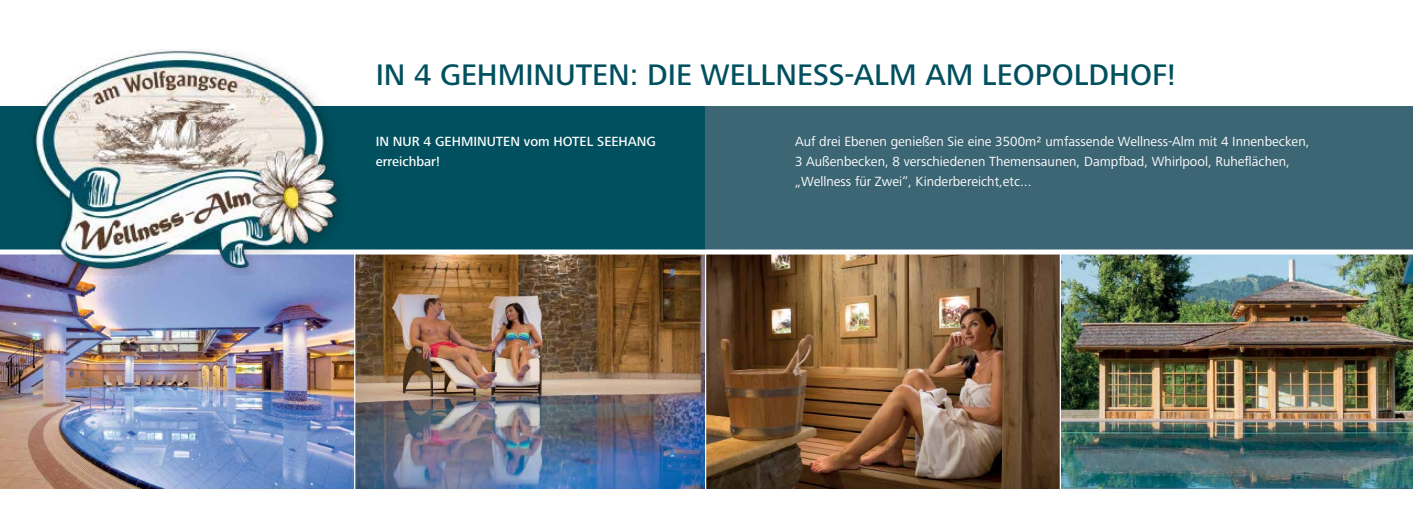
<style>
.page{position:relative;width:1413px;height:527px;background:#fff}
.page>*{position:absolute;margin:0;border:0;box-sizing:border-box;transform-origin:0 0}
.t1{font:500 30.75px "Frutiger Next LT";color:#00505f}
.t2{font:13.75px/20px "Frutiger Next LT";color:#fff}
.t3{font:500 13.75px/20px "Frutiger Next LT";color:#fff}
</style>
<div class="page">
<div style="left:0;top:106px;width:706px;height:204px;background:#00505f"></div>
<div style="left:705px;top:106px;width:708px;height:204px;background:#3d6675"></div>
<img style="left:355px;top:254px;width:1058px;height:234px">
<img style="left:0;top:254px;width:354px;height:234px">
<hr style="left:354px;top:251px;width:1px;height:250px;background:#fff">
<hr style="left:705px;top:251px;width:1px;height:250px;background:#fff">
<hr style="left:1060px;top:251px;width:1px;height:250px;background:#fff">
<div style="left:0;top:249px;width:1413px;height:5px;background:#fff"></div>
<img style="left:25px;top:50px;width:327px;height:225px">
<h1 class="t1" style="left:376px;top:58px;width:801px">IN 4 GEHMINUTEN: DIE WELLNESS-ALM AM LEOPOLDHOF!</h1>
<p class="t3" style="left:376px;top:131px;width:282px">IN NUR 4 GEHMINUTEN vom HOTEL SEEHANG erreichbar!</p>
<p class="t2" style="left:795px;top:131px;width:516px">Auf drei Ebenen genießen Sie eine 3500m² umfassende Wellness-Alm mit 4 Innenbecken,<br>3 Außenbecken, 8 verschiedenen Themensaunen, Dampfbad, Whirlpool, Ruheflächen, „Wellness für Zwei“, Kinderbereicht,etc...</p>
</div>
